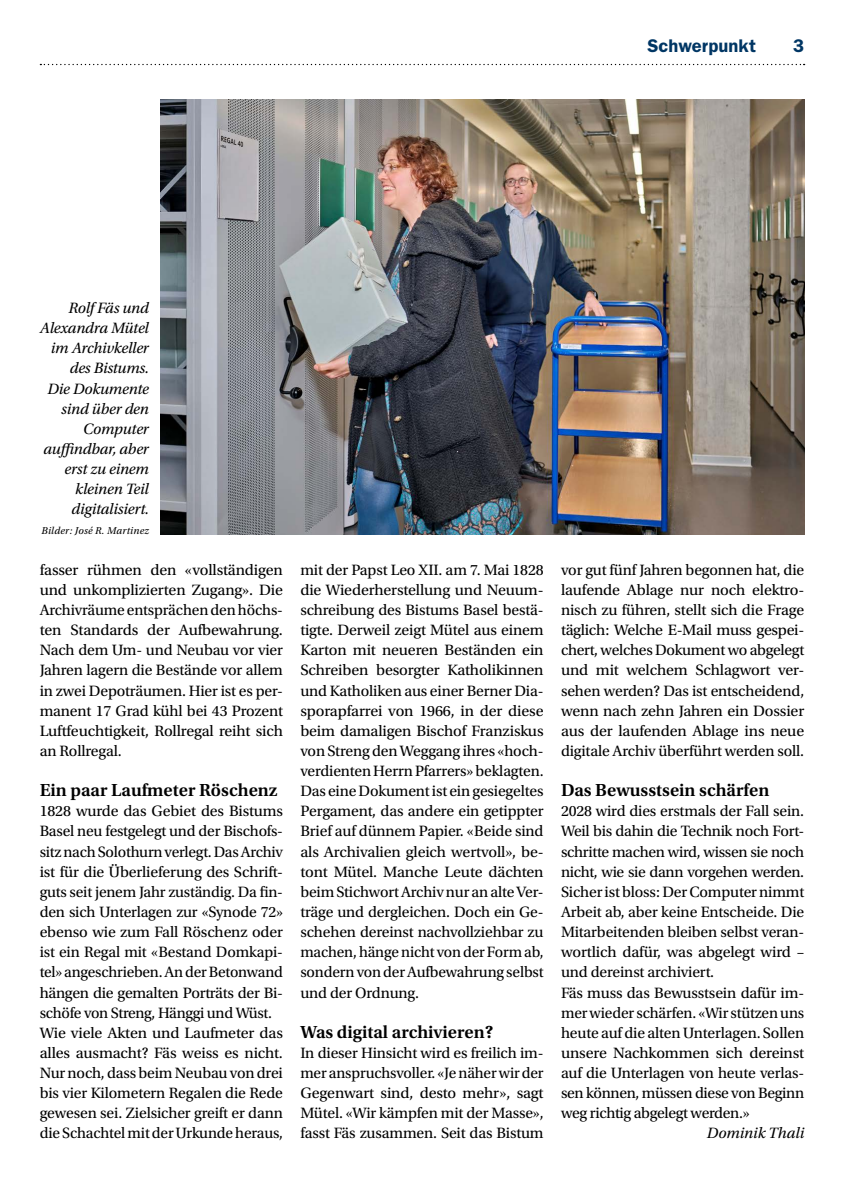
<style>
.page{position:relative;width:844px;height:1191px;background:#fff}
.page>*{position:absolute;margin:0;border:0;box-sizing:border-box;transform-origin:0 0}
.t1{font:600 18.38px "Utopia Std";color:#000}
.t2{font:600 18.38px "ITC Franklin Gothic Std";letter-spacing:.005em;color:#003664}
.t3{font:15.75px/20.1px "Utopia Std";letter-spacing:-.01em;color:#000;text-align:justify}
.t4{font:italic 15.75px/20.1px "Utopia Std";letter-spacing:-.01em;color:#000;text-align:right}
.t5{font:italic 10.5px "Utopia Std";letter-spacing:.02em;color:#000}
</style>
<div class="page">
<img style="left:160px;top:99px;width:644px;height:435px">
<svg style="left:40px;top:64px;width:764px;height:1px"></svg>
<p class="t2" style="left:647px;top:35px;width:110px">Schwerpunkt</p>
<p class="t2" style="left:793px;top:35px;width:13px">3</p>
<p class="t4" style="left:40px;top:298px;width:110px">Rolf Fäs und<br>Alexandra Mütel im Archivkeller des Bistums.<br>Die Dokumente sind über den<br>Computer auffindbar, aber erst zu einem kleinen Teil digitalisiert.</p>
<p class="t5" style="left:42px;top:525px;width:109px">Bilder: José R. Martinez</p>
<p class="t3" style="left:40px;top:560px;width:245px">fasser rühmen den «vollständigen und unkomplizierten Zugang». Die Archivräume entsprächen den höchs&shy;ten Standards der Aufbewahrung.<br>Nach dem Um- und Neubau vor vier Jahren lagern die Bestände vor allem in zwei Depoträumen. Hier ist es per&shy;manent 17 Grad kühl bei 43 Prozent Luftfeuchtigkeit, Rollregal reiht sich an Rollregal.</p>
<p class="t1" style="left:40px;top:780px;width:239px">Ein paar Laufmeter Röschenz</p>
<p class="t3" style="left:40px;top:801px;width:245px;text-align:left">1828 wurde das Gebiet des Bistums Basel neu festgelegt und der Bischofs&shy;sitz nach Solothurn verlegt. Das Archiv ist für die Überlieferung des Schrift&shy;guts seit jenem Jahr zuständig. Da fin&shy;den sich Unterlagen zur «Synode 72» ebenso wie zum Fall Röschenz oder ist ein Regal mit «Bestand Domkapi&shy;tel» angeschrieben. An der Betonwand hängen die gemalten Porträts der Bi&shy;schöfe von Streng, Hänggi und Wüst.<br>Wie viele Akten und Laufmeter das alles ausmacht? Fäs weiss es nicht.<br>Nur noch, dass beim Neubau von drei bis vier Kilometern Regalen die Rede gewesen sei. Zielsicher greift er dann die Schachtel mit der Urkunde heraus,</p>
<p class="t3" style="left:300px;top:560px;width:245px">mit der Papst Leo XII. am 7. Mai 1828 die Wiederherstellung und Neuum&shy;schreibung des Bistums Basel bestä&shy;tigte. Derweil zeigt Mütel aus einem Karton mit neueren Beständen ein Schreiben besorgter Katholikinnen und Katholiken aus einer Berner Dia&shy;sporapfarrei von 1966, in der diese beim damaligen Bischof Franziskus von Streng den Weggang ihres «hoch&shy;verdienten Herrn Pfarrers» beklagten.<br>Das eine Dokument ist ein gesiegeltes Pergament, das andere ein getippter Brief auf dünnem Papier. «Beide sind als Archivalien gleich wertvoll», be&shy;tont Mütel. Manche Leute dächten beim Stichwort Archiv nur an alte Ver&shy;träge und dergleichen. Doch ein Ge&shy;schehen dereinst nachvollziehbar zu machen, hänge nicht von der Form ab, sondern von der Aufbewahrung selbst und der Ordnung.</p>
<p class="t1" style="left:300px;top:1021px;width:194px">Was digital archivieren?</p>
<p class="t3" style="left:300px;top:1043px;width:245px">In dieser Hinsicht wird es freilich im&shy;mer anspruchsvoller. «Je näher wir der Gegenwart sind, desto mehr», sagt Mütel. «Wir kämpfen mit der Masse», fasst Fäs zusammen. Seit das Bistum</p>
<p class="t3" style="left:561px;top:560px;width:245px">vor gut fünf Jahren begonnen hat, die laufende Ablage nur noch elektro&shy;nisch zu führen, stellt sich die Frage täglich: Welche E-Mail muss gespei&shy;chert, welches Dokument wo abgelegt und mit welchem Schlagwort ver&shy;sehen werden? Das ist entscheidend, wenn nach zehn Jahren ein Dossier aus der laufenden Ablage ins neue digitale Archiv überführt werden soll.</p>
<p class="t1" style="left:561px;top:780px;width:210px">Das Bewusstsein schärfen</p>
<p class="t3" style="left:561px;top:801px;width:245px;text-align:left">2028 wird dies erstmals der Fall sein.<br>Weil bis dahin die Technik noch Fort&shy;schritte machen wird, wissen sie noch nicht, wie sie dann vorgehen werden.<br>Sicher ist bloss: Der Computer nimmt Arbeit ab, aber keine Entscheide. Die Mitarbeitenden bleiben selbst veran&shy;wortlich dafür, was abgelegt wird – und dereinst archiviert.<br>Fäs muss das Bewusstsein dafür im&shy;mer wieder schärfen. «Wir stützen uns heute auf die alten Unterlagen. Sollen unsere Nachkommen sich dereinst auf die Unterlagen von heute verlas&shy;sen können, müssen diese von Beginn weg richtig abgelegt werden.»</p>
<p class="t4" style="left:706px;top:1123px;width:99px">Dominik Thali</p>
</div>
